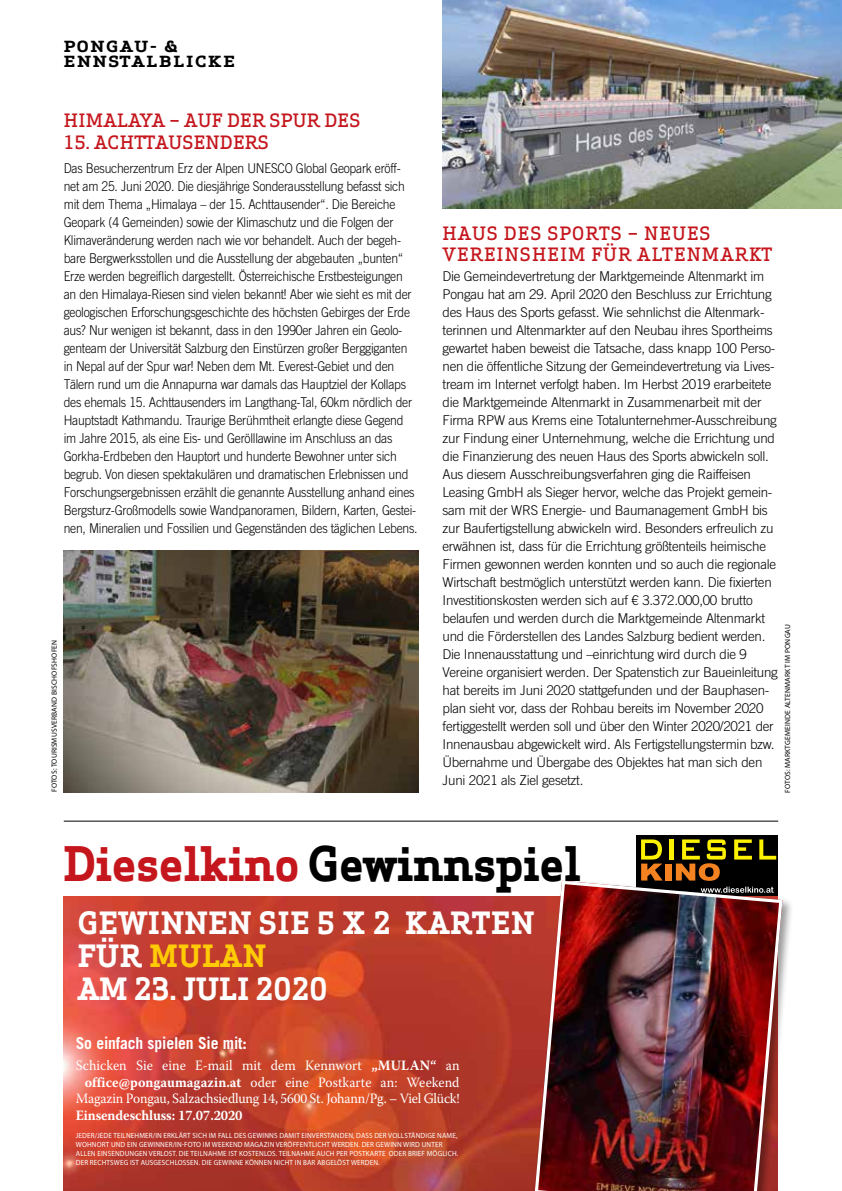
<style>
.page{position:relative;width:842px;height:1191px;background:#fff}
.page>*{position:absolute;margin:0;border:0;box-sizing:border-box;transform-origin:0 0}
.t1{font:700 46.5px "Apex Serif";letter-spacing:-.01em;color:#000}
.t2{font:700 30px/33px "Apex Serif";letter-spacing:.02em;color:#fff}
.t3{font:500 18px/21px "Apex Serif";letter-spacing:.06em;color:#c4161c}
.t4{font:500 18px "Apex Serif";letter-spacing:.02em;color:#c4161c}
.t5{font:700 16.5px "Trade Gothic LT Std";letter-spacing:-.01em;color:#fff;scale:.95 1}
.t6{font:700 15px/15px "Apex Serif";letter-spacing:.1em;color:#000;scale:1.2 1}
.t7{font:14.25px/16.5px "Warnock Pro";letter-spacing:-.005em;color:#fff;text-align:right;scale:.95 1}
.t8{font:700 14.25px "Warnock Pro";letter-spacing:-.01em;color:#fff;scale:.95 1}
.t9{font:300 13.5px/18px "Trade Gothic LT Std";letter-spacing:-.02em;color:#000}
.t10{font:300 13.5px/18px "Trade Gothic LT Std";letter-spacing:-.02em;color:#000;scale:.9 1}
.t11{font:7.5px/9px "Myriad Pro";letter-spacing:.02em;color:#fff;scale:.95 1}
.t12{font:7.5px "Myriad Pro";letter-spacing:.02em;color:#000}
.s1{color:#c4161c}
.s2{color:#ffcb05}
.s3{font-weight:700}
</style>
<div class="page">
<img style="left:443px;top:0;width:399px;height:209px">
<img style="left:64px;top:551px;width:355px;height:241px">
<div style="left:636px;top:835px;width:142px;height:62px;background:#000"></div>
<hr style="left:669px;top:839px;width:4px;height:20px;background:#fff200">
<svg style="left:641px;top:839px;width:22px;height:39px"></svg>
<div style="left:665px;top:863px;width:6px;height:17px;background:#f58220"></div>
<svg style="left:676px;top:839px;width:100px;height:39px"></svg>
<img style="left:63px;top:896px;width:470px;height:295px">
<div style="left:533px;top:878px;width:261px;height:313px;background:#000;opacity:.4"></div>
<img style="left:533px;top:879px;width:251px;height:312px">
<hr style="left:64px;top:821px;width:714px;height:1px;background:#000">
<p class="t6" style="left:64px;top:39px;width:144px">PONGAU- &amp;<br>ENNSTALBLICKE</p>
<h3 class="t4" style="left:64px;top:108px;width:298px">HIMALAYA – AUF DER SPUR DES</h3>
<h3 class="t4" style="left:64px;top:131px;width:207px">15. ACHTTAUSENDERS</h3>
<p class="t10" style="left:64px;top:159px;width:395px">Das Besucherzentrum Erz der Alpen UNESCO Global Geopark eröff&shy;net am 25. Juni 2020. Die diesjährige Sonderausstellung befasst sich mit dem Thema „Himalaya – der 15. Achttausender“. Die Bereiche Geopark (4 Gemeinden) sowie der Klimaschutz und die Folgen der Klimaveränderung werden nach wie vor behandelt. Auch der begeh&shy;bare Bergwerksstollen und die Ausstellung der abgebauten „bunten“ Erze werden begreiflich dargestellt. Österreichische Erstbesteigungen an den Himalaya-Riesen sind vielen bekannt! Aber wie sieht es mit der geologischen Erforschungsgeschichte des höchsten Gebirges der Erde aus? Nur wenigen ist bekannt, dass in den 1990er Jahren ein Geolo&shy;genteam der Universität Salzburg den Einstürzen großer Berggiganten in Nepal auf der Spur war! Neben dem Mt. Everest-Gebiet und den Tälern rund um die Annapurna war damals das Hauptziel der Kollaps des ehemals 15. Achttausenders im Langthang-Tal, 60km nördlich der Hauptstadt Kathmandu. Traurige Berühmtheit erlangte diese Gegend im Jahre 2015, als eine Eis- und Gerölllawine im Anschluss an das Gorkha-Erdbeben den Hauptort und hunderte Bewohner unter sich begrub. Von diesen spektakulären und dramatischen Erlebnissen und Forschungsergebnissen erzählt die genannte Ausstellung anhand eines Bergsturz-Großmodells sowie Wandpanoramen, Bildern, Karten, Gestei&shy;nen, Mineralien und Fossilien und Gegenständen des täglichen Lebens.</p>
<p class="t12" style="left:50px;top:792px;width:154px;rotate:-90deg">FOTOS: TOURISMUSVERBAND BISCHOFSHOFEN</p>
<h3 class="t3" style="left:443px;top:223px;width:332px">HAUS DES SPORTS – NEUES<br>VEREINSHEIM FÜR ALTENMARKT</h3>
<p class="t9" style="left:443px;top:267px;width:337px">Die Gemeindevertretung der Marktgemeinde Altenmarkt im Pongau hat am 29. April 2020 den Beschluss zur Errichtung des Haus des Sports gefasst. Wie sehnlichst die Altenmark&shy;terinnen und Altenmarkter auf den Neubau ihres Sportheims gewartet haben beweist die Tatsache, dass knapp 100 Perso&shy;nen die öffentliche Sitzung der Gemeindevertretung via Lives&shy;tream im Internet verfolgt haben. Im Herbst 2019 erarbeitete die Marktgemeinde Altenmarkt in Zusammenarbeit mit der Firma RPW aus Krems eine Totalunternehmer-Ausschreibung zur Findung einer Unternehmung, welche die Errichtung und die Finanzierung des neuen Haus des Sports abwickeln soll.<br>Aus diesem Ausschreibungsverfahren ging die Raiffeisen Leasing GmbH als Sieger hervor, welche das Projekt gemein&shy;sam mit der WRS Energie- und Baumanagement GmbH bis zur Baufertigstellung abwickeln wird. Besonders erfreulich zu erwähnen ist, dass für die Errichtung größtenteils heimische Firmen gewonnen werden konnten und so auch die regionale Wirtschaft bestmöglich unterstützt werden kann. Die fixierten Investitionskosten werden sich auf € 3.372.000,00 brutto belaufen und werden durch die Marktgemeinde Altenmarkt und die Förderstellen des Landes Salzburg bedient werden.<br>Die Innenausstattung und –einrichtung wird durch die 9<br>Vereine organisiert werden. Der Spatenstich zur Baueinleitung hat bereits im Juni 2020 stattgefunden und der Bauphasen&shy;plan sieht vor, dass der Rohbau bereits im November 2020 fertiggestellt werden soll und über den Winter 2020/2021 der Innenausbau abgewickelt wird. Als Fertigstellungstermin bzw.<br>Übernahme und Übergabe des Objektes hat man sich den Juni 2021 als Ziel gesetzt.</p>
<p class="t12" style="left:783px;top:793px;width:170px;rotate:-90deg">FOTOS: MARKTGEMEINDE ALTENMARKT IM PONGAU</p>
<h1 class="t1" style="left:63px;top:833px;width:519px"><span class="s1">Dieselkino</span> Gewinnspiel</h1>
<h2 class="t2" style="left:78px;top:906px;width:458px">GEWINNEN SIE 5 X 2 KARTEN<br>FÜR <span class="s2">MULAN<br></span>AM 23. JULI 2020</h2>
<p class="t5" style="left:76px;top:1033px;width:182px">So einfach spielen Sie mit:</p>
<p class="t7" style="left:76px;top:1057px;width:405px">Schicken Sie eine E-mail mit dem Kennwort <span class="s3">„MULAN“</span> an <span class="s3">office@pongaumagazin.at</span> oder eine Postkarte an: Weekend<br>Magazin Pongau, Salzachsiedlung 14, 5600 St. Johann/Pg. – Viel Glück!</p>
<p class="t8" style="left:76px;top:1106px;width:177px">Einsendeschluss: 17.07.2020</p>
<p class="t11" style="left:76px;top:1130px;width:404px">JEDER/JEDE TEILNEHMER/IN ERKLÄRT SICH IM FALL DES GEWINNS DAMIT EINVERSTANDEN, DASS DER VOLLSTÄNDIGE NAME, WOHNORT UND EIN GEWINNER/IN-FOTO IM WEEKEND MAGAZIN VERÖFFENTLICHT WERDEN. DER GEWINN WIRD UNTER ALLEN EINSENDUNGEN VERLOST. DIE TEILNAHME IST KOSTENLOS. TEILNAHME AUCH PER POSTKARTE ODER BRIEF MÖGLICH.<br>DER RECHTSWEG IST AUSGESCHLOSSEN. DIE GEWINNE KÖNNEN NICHT IN BAR ABGELÖST WERDEN.</p>
</div>
